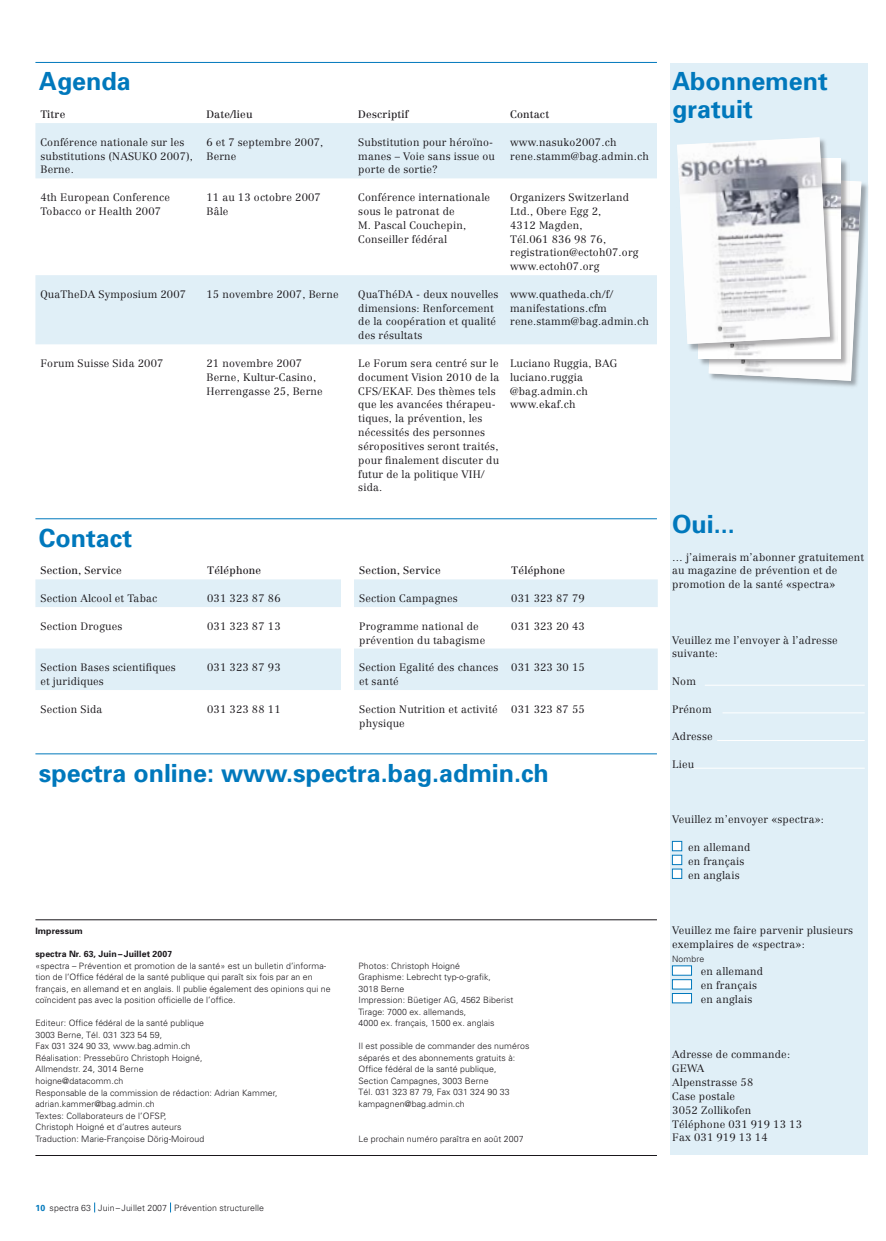
<style>
.page{position:relative;width:886px;height:1241px;background:#fff}
.page>*{position:absolute;margin:0;border:0;box-sizing:border-box;transform-origin:0 0}
.t1{font:700 25px/27.6px "Univers";color:#0078bc}
.t2{font:300 10.62px/13.9px "Centennial";letter-spacing:.015em;color:#1a171b}
.t3{font:10.62px "Centennial";letter-spacing:.015em;color:#1a171b}
.t4{font:300 8.75px/11.5px "Univers";letter-spacing:.01em;color:#1a171b}
.t5{font:700 8.75px "Univers";letter-spacing:.01em;color:#1a171b}
.s1{font-weight:700;color:#0078bc}
</style>
<div class="page">
<div style="left:670px;top:63px;width:197px;height:1091px;background:#e0eff7"></div>
<div style="left:708px;top:173px;width:161px;height:216px;background:#1a171b;opacity:.35"></div>
<svg style="left:689px;top:158px;width:172px;height:223px;background:#dee1e3"></svg>
<img style="left:677px;top:137px;width:153px;height:207px">
<svg style="left:35px;top:123px;width:622px;height:221px;fill:#e0eff7"></svg>
<hr style="left:35px;top:62px;width:622px;height:1px;background:#0078bc">
<hr style="left:35px;top:1154px;width:622px;height:1px;background:#1a171b">
<hr style="left:35px;top:919px;width:622px;height:1px;background:#1a171b">
<hr style="left:705px;top:685px;width:160px;height:1px;background:#fff">
<hr style="left:722px;top:712px;width:143px;height:1px;background:#fff">
<hr style="left:717px;top:740px;width:148px;height:1px;background:#fff">
<hr style="left:692px;top:767px;width:173px;height:1px;background:#fff">
<div style="left:672px;top:841px;width:10px;height:9px;background:#fff"></div>
<div style="left:672px;top:841px;width:10px;height:9px;border:1px solid #0078bc"></div>
<div style="left:672px;top:855px;width:10px;height:9px;background:#fff"></div>
<div style="left:672px;top:854px;width:10px;height:10px;border:1px solid #0078bc"></div>
<div style="left:672px;top:868px;width:10px;height:10px;background:#fff"></div>
<div style="left:672px;top:868px;width:10px;height:10px;border:1px solid #0078bc"></div>
<div style="left:672px;top:965px;width:19px;height:10px;background:#fff"></div>
<div style="left:672px;top:965px;width:20px;height:10px;border:1px solid #0078bc"></div>
<div style="left:672px;top:979px;width:19px;height:9px;background:#fff"></div>
<div style="left:672px;top:979px;width:20px;height:10px;border:1px solid #0078bc"></div>
<div style="left:672px;top:993px;width:19px;height:9px;background:#fff"></div>
<div style="left:672px;top:993px;width:20px;height:9px;border:1px solid #0078bc"></div>
<svg style="left:35px;top:579px;width:623px;height:111px;fill:#e0eff7"></svg>
<hr style="left:35px;top:518px;width:622px;height:1px;background:#0078bc">
<hr style="left:35px;top:753px;width:622px;height:1px;background:#0078bc">
<div style="left:341px;top:560px;width:13px;height:154px;background:#fff"></div>
<h1 class="t1" style="left:39px;top:67px;width:93px">Agenda</h1>
<p class="t3" style="left:40px;top:108px;width:26px">Titre</p>
<p class="t3" style="left:206px;top:108px;width:48px">Date/lieu</p>
<p class="t3" style="left:358px;top:108px;width:52px">Descriptif</p>
<p class="t3" style="left:510px;top:108px;width:41px">Contact</p>
<p class="t2" style="left:40px;top:135px;width:154px">Conférence nationale sur les substitutions (NASUKO 2007),<br>Berne.</p>
<p class="t2" style="left:206px;top:135px;width:118px">6 et 7 septembre 2007,<br>Berne</p>
<p class="t2" style="left:358px;top:135px;width:138px">Substitution pour héroïno&shy;manes – Voie sans issue ou porte de sortie?</p>
<p class="t2" style="left:510px;top:135px;width:140px">www.nasuko2007.ch rene.stamm@bag.admin.ch</p>
<p class="t2" style="left:40px;top:190px;width:131px">4th European Conference<br>Tobacco or Health 2007</p>
<p class="t2" style="left:206px;top:190px;width:116px">11 au 13 octobre 2007<br>Bâle</p>
<p class="t2" style="left:358px;top:190px;width:133px">Conférence internationale sous le patronat de<br>M. Pascal Couchepin,<br>Conseiller fédéral</p>
<p class="t2" style="left:510px;top:190px;width:130px">Organizers Switzerland<br>Ltd., Obere Egg 2,<br>4312 Magden,<br>Tél.061 836 98 76, registration@ectoh07.org www.ectoh07.org</p>
<p class="t2" style="left:40px;top:287px;width:147px">QuaTheDA Symposium 2007</p>
<p class="t2" style="left:206px;top:287px;width:134px">15 novembre 2007, Berne</p>
<p class="t2" style="left:358px;top:287px;width:142px">QuaThéDA - deux nouvelles dimensions: Renforcement de la coopération et qualité des résultats</p>
<p class="t2" style="left:510px;top:287px;width:140px">www.quatheda.ch/f/ manifestations.cfm rene.stamm@bag.admin.ch</p>
<p class="t2" style="left:40px;top:356px;width:125px">Forum Suisse Sida 2007</p>
<p class="t2" style="left:206px;top:356px;width:118px">21 novembre 2007<br>Berne, Kultur-Casino,<br>Herrengasse 25, Berne</p>
<p class="t2" style="left:358px;top:356px;width:142px">Le Forum sera centré sur le document Vision 2010 de la<br>CFS/EKAF. Des thèmes tels que les avancées thérapeu&shy;tiques, la prévention, les nécessités des personnes séropositives seront traités, pour finalement discuter du futur de la politique VIH/ sida.</p>
<p class="t2" style="left:510px;top:356px;width:109px">Luciano Ruggia, BAG luciano.ruggia @bag.admin.ch www.ekaf.ch</p>
<h1 class="t1" style="left:39px;top:523px;width:95px">Contact</h1>
<p class="t3" style="left:40px;top:564px;width:83px">Section, Service</p>
<p class="t3" style="left:207px;top:564px;width:55px">Téléphone</p>
<p class="t3" style="left:359px;top:564px;width:83px">Section, Service</p>
<p class="t3" style="left:511px;top:564px;width:55px">Téléphone</p>
<p class="t2" style="left:40px;top:591px;width:118px">Section Alcool et Tabac</p>
<p class="t2" style="left:207px;top:591px;width:75px">031 323 87 86</p>
<p class="t2" style="left:359px;top:591px;width:100px">Section Campagnes</p>
<p class="t2" style="left:511px;top:591px;width:75px">031 323 87 79</p>
<p class="t2" style="left:40px;top:619px;width:83px">Section Drogues</p>
<p class="t2" style="left:207px;top:619px;width:75px">031 323 87 13</p>
<p class="t2" style="left:359px;top:619px;width:127px">Programme national de prévention du tabagisme</p>
<p class="t2" style="left:511px;top:619px;width:75px">031 323 20 43</p>
<p class="t2" style="left:40px;top:660px;width:137px">Section Bases scientifiques et juridiques</p>
<p class="t2" style="left:207px;top:660px;width:75px">031 323 87 93</p>
<p class="t2" style="left:359px;top:660px;width:141px">Section Egalité des chances et santé</p>
<p class="t2" style="left:511px;top:660px;width:75px">031 323 30 15</p>
<p class="t2" style="left:40px;top:701px;width:64px">Section Sida</p>
<p class="t2" style="left:207px;top:701px;width:75px">031 323 88 11</p>
<p class="t2" style="left:359px;top:701px;width:140px">Section Nutrition et activité physique</p>
<p class="t2" style="left:511px;top:701px;width:75px">031 323 87 55</p>
<h1 class="t1" style="left:39px;top:758px;width:511px">spectra online: www.spectra.bag.admin.ch</h1>
<p class="t5" style="left:35px;top:925px;width:49px">Impressum</p>
<p class="t5" style="left:35px;top:948px;width:138px">spectra Nr. 63, Juin– Juillet 2007</p>
<p class="t4" style="left:35px;top:959px;width:297px">«spectra – Prévention et promotion de la santé» est un bulletin d’informa&shy;tion de l’Office fédéral de la santé publique qui paraît six fois par an en français, en allemand et en anglais. Il publie également des opinions qui ne coïncident pas avec la position officielle de l’office.</p>
<p class="t4" style="left:35px;top:1017px;width:244px">Editeur: Office fédéral de la santé publique<br>3003 Berne, Tél. 031 323 54 59,<br>Fax 031 324 90 33, www.bag.admin.ch<br>Réalisation: Pressebüro Christoph Hoigné,<br>Allmendstr. 24, 3014 Berne<br>hoigne@datacomm.ch<br>Responsable de la commission de rédaction: Adrian Kammer, adrian.kammer@bag.admin.ch<br>Textes: Collaborateurs de l’OFSP,<br>Christoph Hoigné et d’autres auteurs<br>Traduction: Marie-Françoise Dörig-Moiroud</p>
<p class="t4" style="left:358px;top:959px;width:156px">Photos: Christoph Hoigné<br>Graphisme: Lebrecht typ-o-grafik,<br>3018 Berne<br>Impression: Büetiger AG, 4562 Biberist<br>Tirage: 7000 ex. allemands,<br>4000 ex. français, 1500 ex. anglais</p>
<p class="t4" style="left:358px;top:1040px;width:172px">Il est possible de commander des numéros séparés et des abonnements gratuits à:<br>Office fédéral de la santé publique,<br>Section Campagnes, 3003 Berne<br>Tél. 031 323 87 79, Fax 031 324 90 33 kampagnen@bag.admin.ch</p>
<p class="t4" style="left:358px;top:1132px;width:167px">Le prochain numéro paraîtra en août 2007</p>
<h1 class="t1" style="left:672px;top:67px;width:157px">Abonnement gratuit</h1>
<h1 class="t1" style="left:672px;top:509px;width:64px">Oui...</h1>
<p class="t2" style="left:672px;top:549px;width:193px">… j’aimerais m’abonner gratuitement au magazine de prévention et de promotion de la santé «spectra»</p>
<p class="t2" style="left:672px;top:632px;width:167px">Veuillez me l’envoyer à l’adresse suivante:</p>
<p class="t2" style="left:672px;top:674px;width:25px">Nom</p>
<p class="t2" style="left:672px;top:701px;width:41px">Prénom</p>
<p class="t2" style="left:672px;top:729px;width:42px">Adresse</p>
<p class="t2" style="left:672px;top:757px;width:23px">Lieu</p>
<p class="t2" style="left:672px;top:812px;width:153px">Veuillez m’envoyer «spectra»:</p>
<p class="t2" style="left:688px;top:840px;width:64px">en allemand en français en anglais</p>
<p class="t2" style="left:672px;top:923px;width:182px">Veuillez me faire parvenir plusieurs exemplaires de «spectra»:</p>
<p class="t4" style="left:672px;top:952px;width:34px">Nombre</p>
<p class="t2" style="left:701px;top:964px;width:64px">en allemand en français en anglais</p>
<p class="t2" style="left:672px;top:1047px;width:131px">Adresse de commande:<br>GEWA<br>Alpenstrasse 58<br>Case postale<br>3052 Zollikofen<br>Téléphone 031 919 13 13<br>Fax 031 919 13 14</p>
<p class="t4" style="left:35px;top:1201px;width:230px"><span class="s1">10</span> spectra 63 Juin – Juillet 2007 Prévention structurelle</p>
</div>
